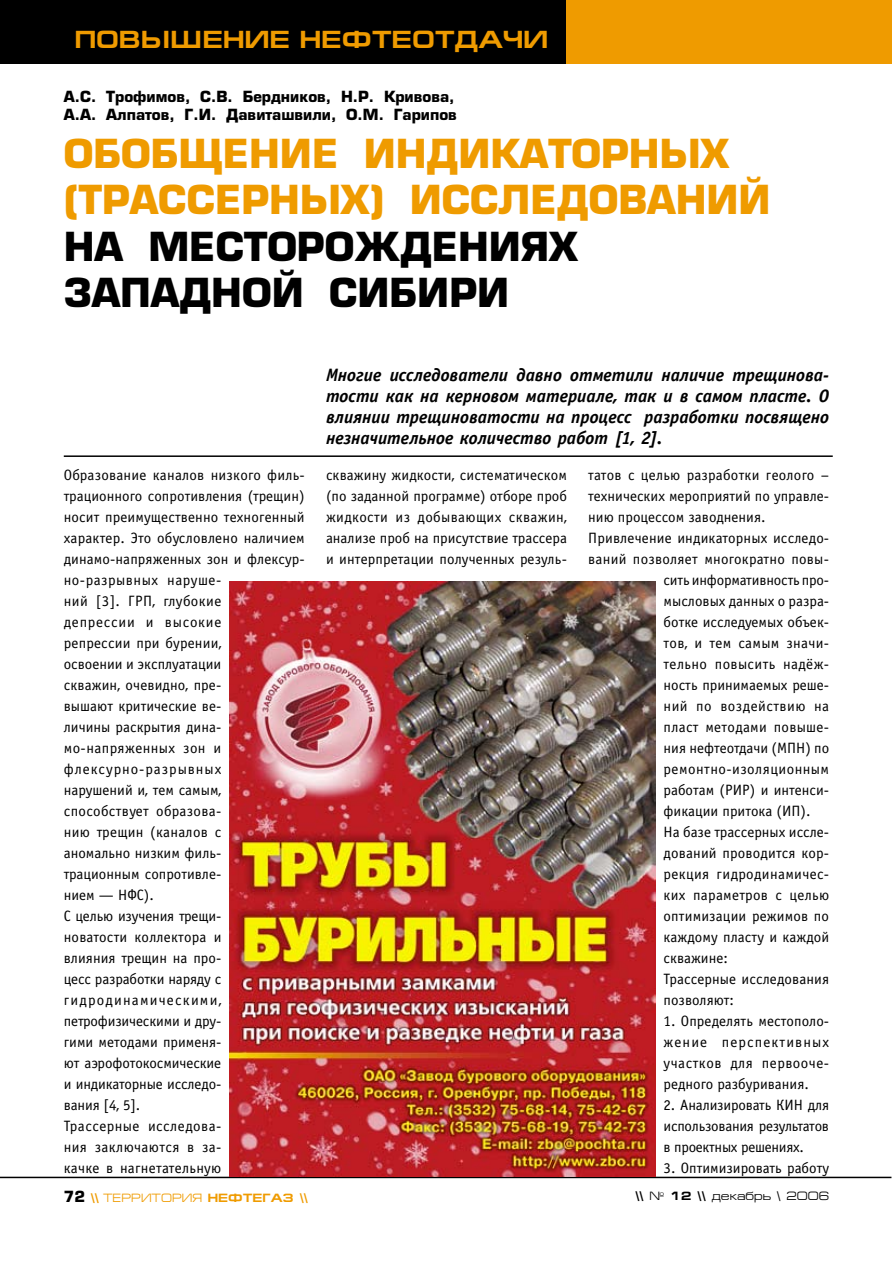
<style>
.page{position:relative;width:893px;height:1263px;background:#fff}
.page>*{position:absolute;margin:0;border:0;box-sizing:border-box;transform-origin:0 0}
.t1{font:700 39px/46.5px "Europe";color:#ef9b00}
.t2{font:700 39px/46.5px "Europe";color:#000}
.t3{font:700 24.75px "Europe Ext";color:#ef9b00}
.t4{font:italic 700 18px/21px "Officina Sans C";letter-spacing:-.005em;color:#000;text-align:justify}
.t5{font:15px/21px "Officina Sans C";letter-spacing:.005em;color:#000;text-align:justify}
.t6{font:700 15px/18px "Europe";color:#000}
.t7{font:15px "Officina Sans C";letter-spacing:.025em;color:#000}
.t8{font:15px "Officina Sans C";letter-spacing:.03em;color:#000}
.t9{font:700 12px "Europe Ext";color:#ef9b00}
.t10{font:12px "Europe Ext";color:#000}
.s1{font-family:"Europe";font-size:15px;color:#000}
.s2{font-weight:400}
.s3{font-weight:700}
</style>
<div class="page">
<div style="left:0;top:0;width:891px;height:64px;background:#ef9b00"></div>
<div style="left:0;top:0;width:566px;height:64px;background:#000"></div>
<hr style="left:0;top:1177px;width:891px;height:1px;background:#000">
<hr style="left:64px;top:455px;width:769px;height:2px;background:#000">
<img style="left:230px;top:581px;width:425px;height:596px">
<h2 class="t3" style="left:75px;top:26px;width:216px">повышениенефте</h2>
<h2 class="t3" style="left:412px;top:26px;width:138px">отдачи</h2>
<p class="t6" style="left:64px;top:87px;width:395px">А.С. Трофимов, С.В. Бердников, Н.Р. Кривова,<br>А.А. Алпатов, Г.И. Давиташвили, О.М. Гарипов</p>
<h1 class="t1" style="left:64px;top:130px;width:708px">Обобщение индикаторных (трассерных) исследований</h1>
<h1 class="t2" style="left:64px;top:223px;width:515px">на м есторождениях<br>Западной Сибири</h1>
<p class="t4" style="left:326px;top:365px;width:505px">Многие исследователи давно отметили наличие трещинова&shy;тости как на керновом материале, так и в самом пласте. О влиянии трещиноватости на процесс разработки посвящено незначительное количество работ [1, 2].</p>
<p class="t5" style="left:64px;top:465px;width:243px;text-align:left">Образование каналов низкого филь&shy;трационного сопротивления (трещин) носит преимущественно техногенный характер. Это обусловлено наличием динамо-напряженных зон и флексур&shy;но-разрывных наруше-<br>ний [3]. ГРП, глубокие<br>депрессии и высокие<br>репрессии при бурении,<br>освоении и эксплуатации<br>скважин, очевидно, пре-<br>вышают критические ве-<br>личины раскрытия дина&shy;мо-напряженных зон и флексурно-разрывных<br>нарушений и, тем самым, способствует образова-<br>нию трещин (каналов с<br>аномально низким филь-<br>трационным сопротивле-<br>нием — НФС).<br>С целью изучения трещи-<br>новатости коллектора и<br>влияния трещин на про-<br>цесс разработки наряду с гидродинамическими, петрофизическими и дру-<br>гими методами применя-<br>ют аэрофотокосмические<br>и индикаторные исследо-<br>вания [4, 5].<br>Трассерные исследова-<br>ния заключаются в за-<br>качке в нагнетательную</p>
<p class="t5" style="left:326px;top:465px;width:242px">скважину жидкости, систематическом (по заданной программе) отборе проб жидкости из добывающих скважин, анализе проб на присутствие трассера и интерпретации полученных резуль-</p>
<p class="t5" style="left:588px;top:465px;width:242px">татов с целью разработки геолого –</p>
<p class="t5" style="left:588px;top:486px;width:242px">технических мероприятий по управле-</p>
<p class="t5" style="left:588px;top:507px;width:179px">нию процессом заводнения.</p>
<p class="t5" style="left:588px;top:528px;width:242px">Привлечение индикаторных исследо-</p>
<p class="t5" style="left:588px;top:549px;width:242px">ваний позволяет многократно повы-</p>
<p class="t5" style="left:664px;top:570px;width:165px">сить информативность про-</p>
<p class="t5" style="left:664px;top:591px;width:167px">мысловых данных о разра-</p>
<p class="t5" style="left:664px;top:612px;width:167px">ботке исследуемых объек-</p>
<p class="t5" style="left:664px;top:633px;width:167px">тов, и тем самым значи-</p>
<p class="t7" style="left:664px;top:656px;width:167px">тельно повысить надёж-</p>
<p class="t5" style="left:664px;top:675px;width:167px">ность принимаемых реше-</p>
<p class="t8" style="left:664px;top:698px;width:167px">ний по воздействию на</p>
<p class="t5" style="left:664px;top:717px;width:167px">пласт методами повыше-</p>
<p class="t5" style="left:664px;top:738px;width:167px">ния нефтеотдачи (МПН) по</p>
<p class="t8" style="left:664px;top:761px;width:167px">ремонтно-изоляционным</p>
<p class="t5" style="left:664px;top:780px;width:167px">работам (РИР) и интенси-</p>
<p class="t5" style="left:664px;top:801px;width:148px">фикации притока (ИП).</p>
<p class="t5" style="left:664px;top:822px;width:167px">На базе трассерных иссле-</p>
<p class="t5" style="left:664px;top:843px;width:167px">дований проводится кор-</p>
<p class="t7" style="left:664px;top:866px;width:167px">рекция гидродинамичес-</p>
<p class="t7" style="left:664px;top:887px;width:167px">ких параметров с целью</p>
<p class="t5" style="left:664px;top:906px;width:167px">оптимизации режимов по</p>
<p class="t5" style="left:664px;top:927px;width:167px">каждому пласту и каждой</p>
<p class="t5" style="left:664px;top:948px;width:66px">скважине:</p>
<p class="t5" style="left:664px;top:969px;width:167px">Трассерные исследования</p>
<p class="t5" style="left:664px;top:990px;width:72px">позволяют:</p>
<p class="t5" style="left:664px;top:1011px;width:167px">1. Определять местополо&shy;жение перспективных участков для первооче&shy;редного разбуривания.</p>
<p class="t5" style="left:664px;top:1095px;width:167px">2. Анализировать КИН для использования результатов в проектных решениях.</p>
<p class="t5" style="left:664px;top:1158px;width:167px">3. Оптимизировать работу</p>
<p class="t9" style="left:64px;top:1191px;width:246px"><span class="s1">72</span> \\ <span class="s2">ТЕРРИТОРИЯ</span> НЕФТЕГАЗ \\</p>
<p class="t10" style="left:635px;top:1189px;width:195px"><span class="s3">\\</span> № <span class="s3">12 \\</span> декабрь \ 2006</p>
</div>
